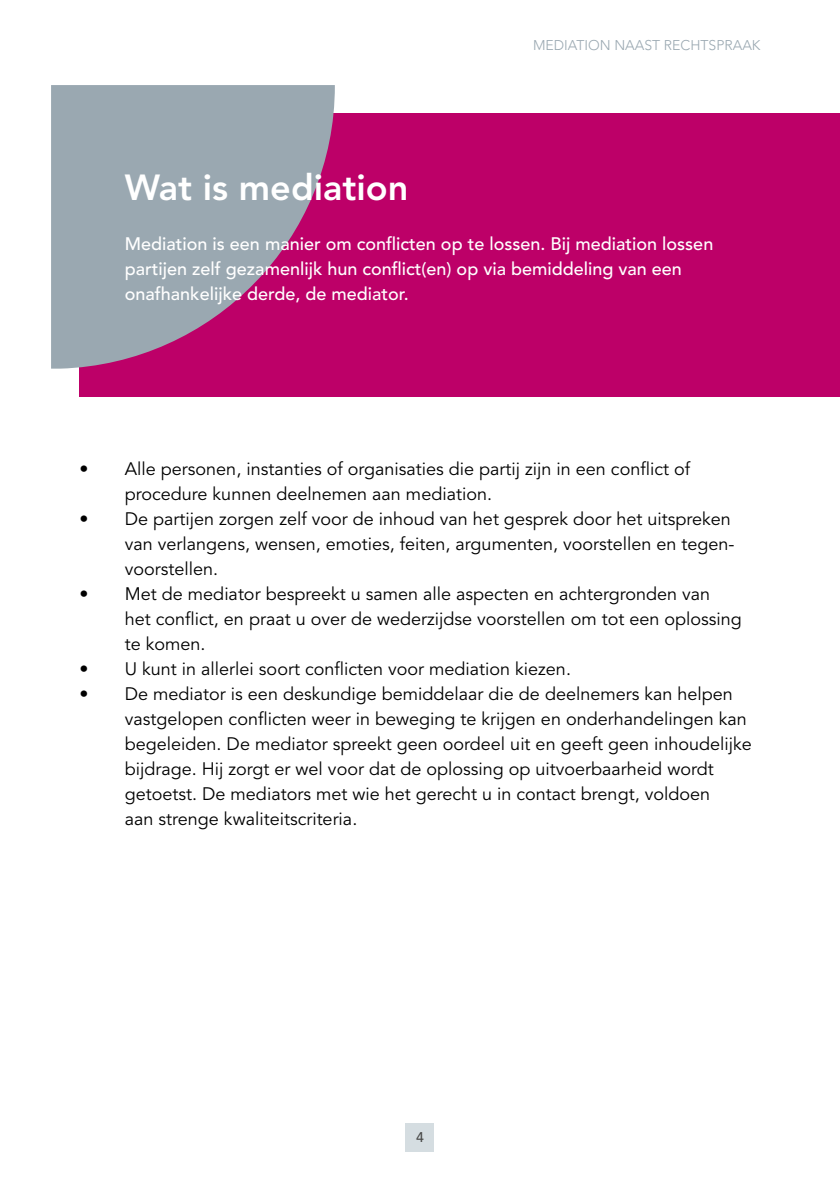
<style>
.page{position:relative;width:840px;height:1191px;background:#fff}
.page>*{position:absolute;margin:0;border:0;box-sizing:border-box;transform-origin:0 0}
._01_kop1{font:800 36px "Avenir";color:#fff}
.t1{font:18px/25px "Avenir";color:#000}
._10_kaderteksten{font:500 18px/25px "Avenir";color:#fff}
.t2{font:300 14px "Avenir";color:#9aa8b1}
.t3{font:500 14px "Avenir";color:#4a4a49}
</style>
<div class="page">
<div style="left:405px;top:1123px;width:29px;height:28px;background:#d5dde1"></div>
<div style="left:79px;top:113px;width:760px;height:284px;background:#bd0068"></div>
<svg style="left:51px;top:85px;width:283px;height:284px;fill:#9aa8b1"></svg>
<p class="t2" style="left:532px;top:37px;width:229px">MEDIATION NAAST RECHTSPRAAK</p>
<h1 class="_01_kop1" style="left:125px;top:166px;width:285px">Wat is mediation</h1>
<p class="_10_kaderteksten" style="left:125px;top:232px;width:589px">Mediation is een manier om conflicten op te lossen. Bij mediation lossen partijen zelf gezamenlijk hun conflict(en) op via bemiddeling van een onafhankelijke derde, de mediator.</p>
<p class="t1" style="left:125px;top:457px;width:566px;text-indent:-45px">• Alle personen, instanties of organisaties die partij zijn in een conflict of procedure kunnen deelnemen aan mediation.</p>
<p class="t1" style="left:125px;top:507px;width:611px;text-indent:-45px">• De partijen zorgen zelf voor de inhoud van het gesprek door het uitspreken van verlangens, wensen, emoties, feiten, argumenten, voorstellen en tegen&shy;voorstellen.</p>
<p class="t1" style="left:125px;top:582px;width:618px;text-indent:-45px">• Met de mediator bespreekt u samen alle aspecten en achtergronden van<br>het conflict, en praat u over de wederzijdse voorstellen om tot een oplossing te komen.</p>
<p class="t1" style="left:79px;top:657px;width:492px">• U kunt in allerlei soort conflicten voor mediation kiezen.</p>
<p class="t1" style="left:125px;top:682px;width:628px;text-indent:-45px">• De mediator is een deskundige bemiddelaar die de deelnemers kan helpen vastgelopen conflicten weer in beweging te krijgen en onderhandelingen kan begeleiden. De mediator spreekt geen oordeel uit en geeft geen inhoudelijke bijdrage. Hij zorgt er wel voor dat de oplossing op uitvoerbaarheid wordt getoetst. De mediators met wie het gerecht u in contact brengt, voldoen<br>aan strenge kwaliteitscriteria.</p>
<p class="t3" style="left:416px;top:1129px;width:9px">4</p>
</div>
